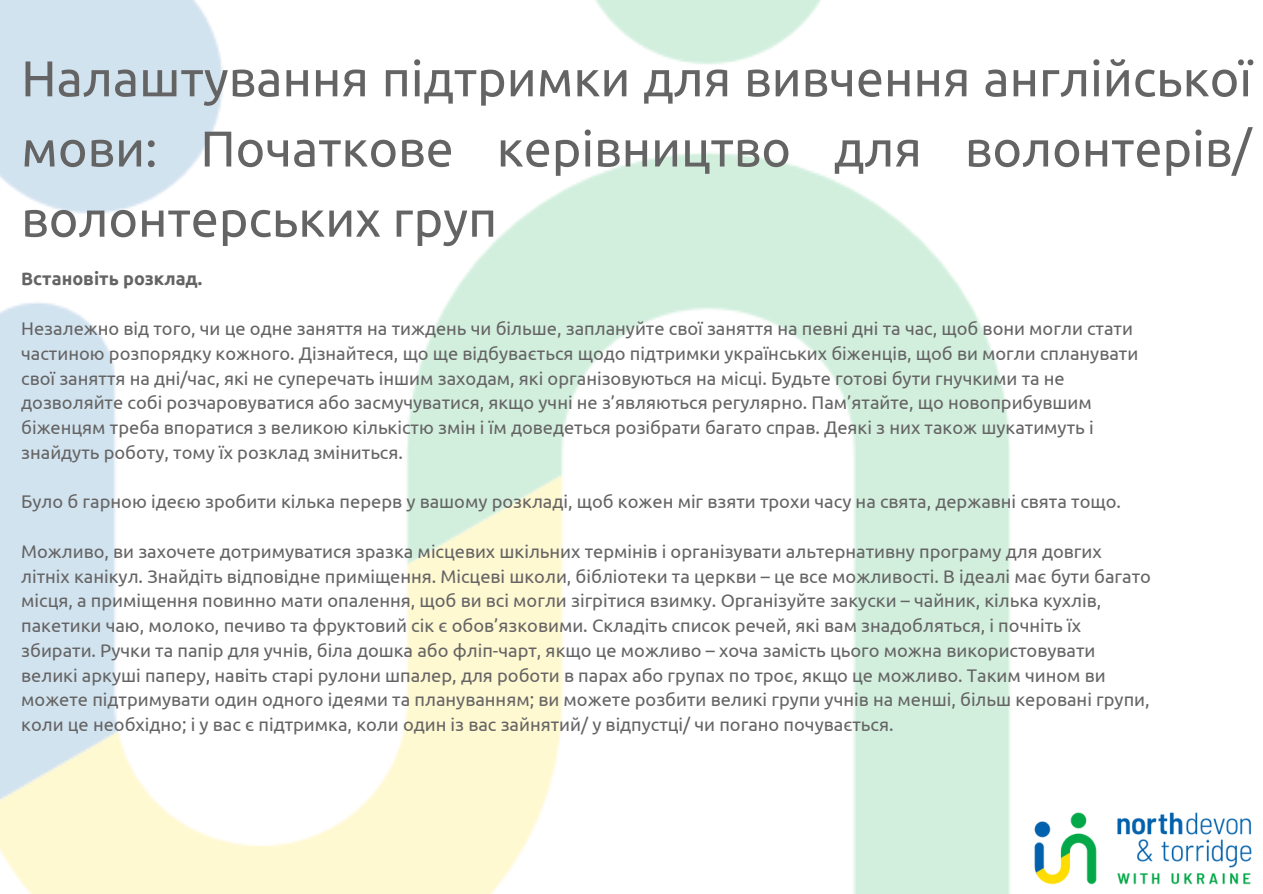
<style>
.page{position:relative;width:1263px;height:894px;background:#fff}
.page>*{position:absolute;margin:0;border:0;box-sizing:border-box;transform-origin:0 0}
.t1{font:50.25px/70.1px "Ubuntu";color:#656464;text-align:justify}
.t2{font:18.3px/24.8px "Ubuntu";color:#656464}
.t3{font:700 18px "Ubuntu";color:#656464}
</style>
<div class="page">
<img style="left:1034px;top:812px;width:218px;height:72px">
<img style="left:0;top:0;width:1010px;height:893px">
<h1 class="t1" style="left:21px;top:43px;width:1232px">Налаштування підтримки для вивчення англійської мови: Початкове керівництво для волонтерів/ волонтерських груп</h1>
<p class="t3" style="left:21px;top:268px;width:183px">Встановіть розклад.</p>
<p class="t2" style="left:21px;top:316px;width:1118px">Незалежно від того, чи це одне заняття на тиждень чи більше, заплануйте свої заняття на певні дні та час, щоб вони могли стати частиною розпорядку кожного. Дізнайтеся, що ще відбувається щодо підтримки українських біженців, щоб ви могли спланувати свої заняття на дні/час, які не суперечать іншим заходам, які організовуються на місці. Будьте готові бути гнучкими та не дозволяйте собі розчаровуватися або засмучуватися, якщо учні не з’являються регулярно. Пам’ятайте, що новоприбувшим біженцям треба впоратися з великою кількістю змін і їм доведеться розібрати багато справ. Деякі з них також шукатимуть і знайдуть роботу, тому їх розклад зміниться.</p>
<p class="t2" style="left:21px;top:489px;width:1101px">Було б гарною ідеєю зробити кілька перерв у вашому розкладі, щоб кожен міг взяти трохи часу на свята, державні свята тощо.</p>
<p class="t2" style="left:21px;top:538px;width:1131px">Можливо, ви захочете дотримуватися зразка місцевих шкільних термінів і організувати альтернативну програму для довгих літніх канікул. Знайдіть відповідне приміщення. Місцеві школи, бібліотеки та церкви – це все можливості. В ідеалі має бути багато місця, а приміщення повинно мати опалення, щоб ви всі могли зігрітися взимку. Організуйте закуски – чайник, кілька кухлів, пакетики чаю, молоко, печиво та фруктовий сік є обов’язковими. Складіть список речей, які вам знадобляться, і почніть їх збирати. Ручки та папір для учнів, біла дошка або фліп-чарт, якщо це можливо – хоча замість цього можна використовувати великі аркуші паперу, навіть старі рулони шпалер, для роботи в парах або групах по троє, якщо це можливо. Таким чином ви можете підтримувати один одного ідеями та плануванням; ви можете розбити великі групи учнів на менші, більш керовані групи, коли це необхідно; і у вас є підтримка, коли один із вас зайнятий/ у відпустці/ чи погано почувається.</p>
</div>
